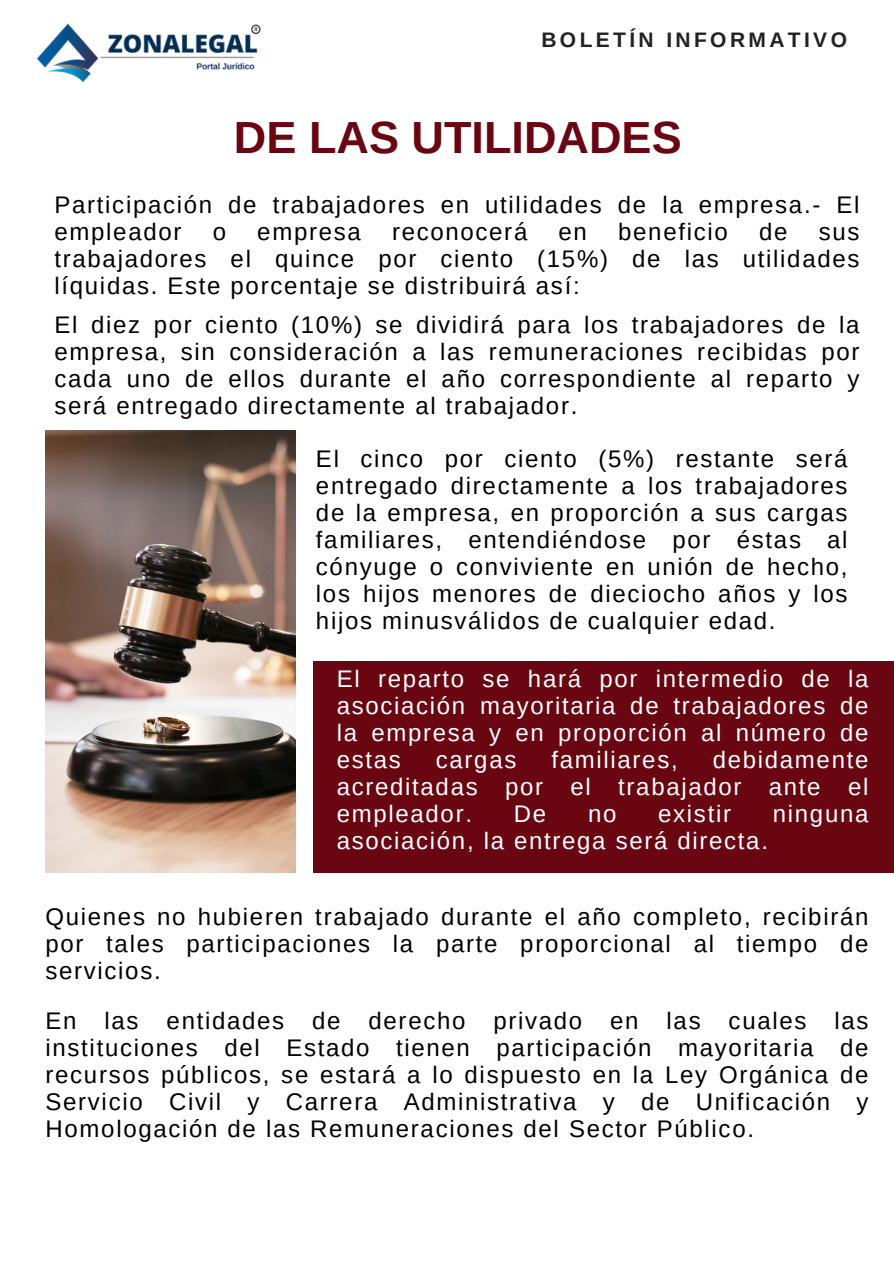
<style>
.page{position:relative;width:894px;height:1264px;background:#fff}
.page>*{position:absolute;margin:0;border:0;box-sizing:border-box;transform-origin:0 0}
.t1{font:700 45px "Arimo";color:#690611}
.t2{font:24px/27px "Arimo";letter-spacing:.07em;color:#000;text-align:justify}
.t3{font:24px/27px "Arimo";letter-spacing:.07em;color:#fff;text-align:justify}
.t4{font:700 21px "Arimo";letter-spacing:.16em;color:#222}
</style>
<div class="page">
<img style="left:37px;top:23px;width:224px;height:60px">
<img style="left:45px;top:430px;width:250px;height:442px">
<div style="left:313px;top:661px;width:580px;height:211px;background:#690611"></div>
<p class="t4" style="left:541px;top:28px;width:307px">BOLETÍN INFORMATIVO</p>
<p class="t1" style="left:234px;top:112px;width:449px">DE LAS UTILIDADES</p>
<p class="t2" style="left:55px;top:191px;width:806px">Participación de trabajadores en utilidades de la empresa.- El empleador</p>
<p class="t2" style="left:213px;top:218px;width:15px">o</p>
<p class="t2" style="left:257px;top:218px;width:105px">empresa</p>
<p class="t2" style="left:392px;top:218px;width:137px">reconocerá</p>
<p class="t2" style="left:558px;top:218px;width:30px">en</p>
<p class="t2" style="left:618px;top:218px;width:111px">beneficio</p>
<p class="t2" style="left:758px;top:218px;width:30px">de</p>
<p class="t2" style="left:55px;top:218px;width:806px;text-indent:764px">sus trabajadores el quince por ciento (15%) de las utilidades líquidas. Este porcentaje se distribuirá así:</p>
<p class="t2" style="left:55px;top:311px;width:806px">El diez por ciento (10%) se dividirá para los trabajadores de la empresa, sin consideración a las remuneraciones recibidas por cada uno de ellos durante el año correspondiente al reparto y será entregado directamente al trabajador.</p>
<p class="t2" style="left:316px;top:445px;width:533px">El cinco por ciento (5%) restante será entregado directamente a los trabajadores de la empresa, en proporción a sus cargas familiares, entendiéndose por éstas al cónyuge o conviviente en unión de hecho, los hijos menores de dieciocho años y los hijos minusválidos de cualquier edad.</p>
<p class="t3" style="left:336px;top:665px;width:533px">El reparto se hará por intermedio de la asociación mayoritaria de trabajadores de la empresa y en proporción al número de estas</p>
<p class="t3" style="left:336px;top:746px;width:533px;text-indent:376px">debidamente acreditadas por el trabajador ante el empleador.</p>
<p class="t3" style="left:436px;top:746px;width:82px">cargas</p>
<p class="t3" style="left:551px;top:746px;width:128px">familiares,</p>
<p class="t3" style="left:513px;top:800px;width:34px">De</p>
<p class="t3" style="left:588px;top:800px;width:30px">no</p>
<p class="t3" style="left:658px;top:800px;width:74px">existir</p>
<p class="t3" style="left:772px;top:800px;width:97px">ninguna</p>
<p class="t3" style="left:336px;top:827px;width:432px">asociación, la entrega será directa.</p>
<p class="t2" style="left:45px;top:903px;width:824px">Quienes no hubieren trabajado durante el año completo, recibirán por tales participaciones la parte proporcional al tiempo de servicios.</p>
<p class="t2" style="left:46px;top:1007px;width:824px">En las entidades de derecho privado en las cuales las instituciones del Estado tienen participación mayoritaria de recursos públicos, se estará a lo dispuesto en la Ley Orgánica de Servicio Civil y Carrera Administrativa y de Unificación y Homologación de las Remuneraciones del Sector Público.</p>
</div>
